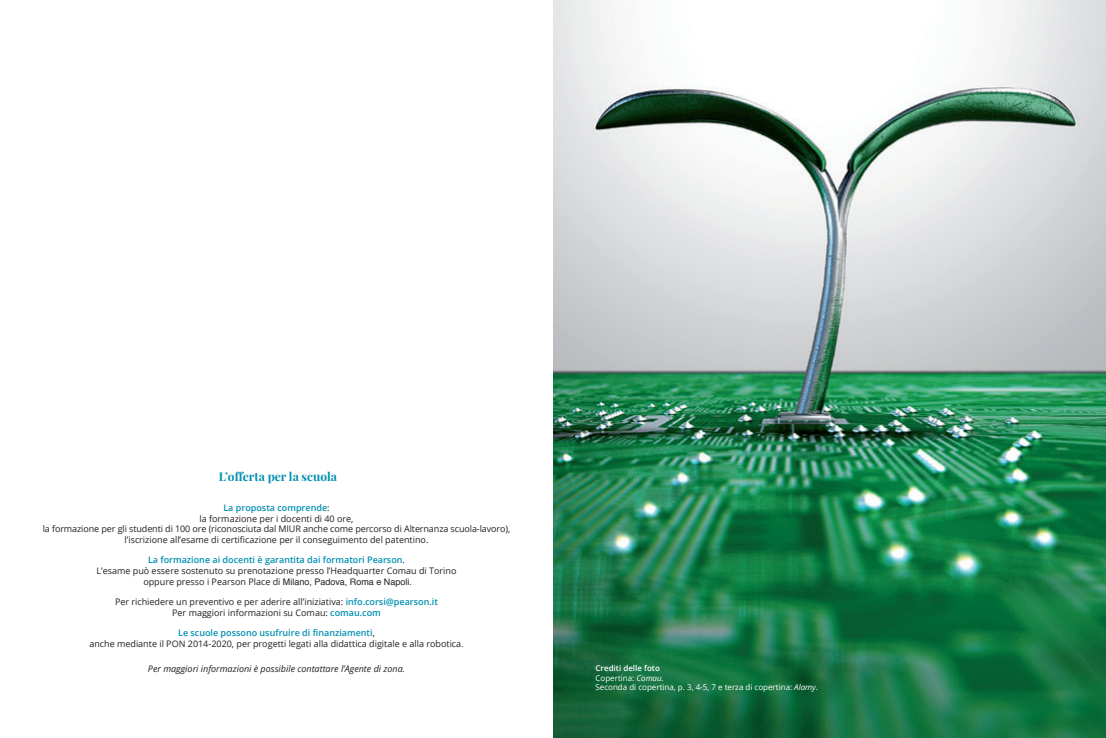
<style>
.page{position:relative;width:1106px;height:738px;background:#fff}
.page>*{position:absolute;margin:0;border:0;box-sizing:border-box;transform-origin:0 0}
.t1{font:700 12px "Playfair Display";color:#008fb3}
.t2{font:9px/10.8px "Open Sans";color:#231f20;text-align:center}
.t3{font:italic 9px "Open Sans";color:#231f20}
.t4{font:8px/9.6px "Open Sans";color:#fff}
.s1{font-weight:600;color:#008fb3}
.s2{font-family:"Helvetica"}
.s3{font-weight:600}
.s4{font-style:italic}
</style>
<div class="page">
<img style="left:553px;top:0;width:553px;height:737px">
<h1 class="t1" style="left:219px;top:468px;width:120px">L’offerta per la scuola</h1>
<p class="t2" style="left:43px;top:501px;width:469px"><span class="s1">La proposta comprende</span>:<br>la formazione per i docenti di 40 ore,<br>la formazione per gli studenti di 100 ore (riconosciuta dal MIUR anche come percorso di Alternanza scuola-lavoro), l’iscrizione all’esame di certificazione per il conseguimento del patentino.</p>
<p class="t2" style="left:96px;top:554px;width:361px"><span class="s1">La formazione ai docenti è garantita dai formatori Pearson</span>.<br>L’esame può essere sostenuto su prenotazione presso l’Headquarter Comau di Torino oppure presso i Pearson Place di <span class="s2">Milano, Padova, Roma e Napoli.</span></p>
<p class="t2" style="left:115px;top:595px;width:324px">Per richiedere un preventivo e per aderire all’iniziativa: <span class="s1">info.corsi@pearson.it<br></span>Per maggiori informazioni su Comau: <span class="s1">comau.com</span></p>
<p class="t2" style="left:89px;top:626px;width:376px"><span class="s1">Le scuole possono usufruire di finanziamenti</span>,<br>anche mediante il PON 2014-2020, per progetti legati alla didattica digitale e alla robotica<span class="s2">.</span></p>
<p class="t3" style="left:148px;top:662px;width:259px">Per maggiori informazioni è possibile contattare l’Agente di zona.</p>
<p class="t4" style="left:595px;top:662px;width:224px"><span class="s3">Crediti delle foto<br></span>Copertina: <span class="s4">Comau.<br></span>Seconda di copertina, p. 3, 4-5, 7 e terza di copertina: <span class="s4">Alamy</span>.</p>
</div>
